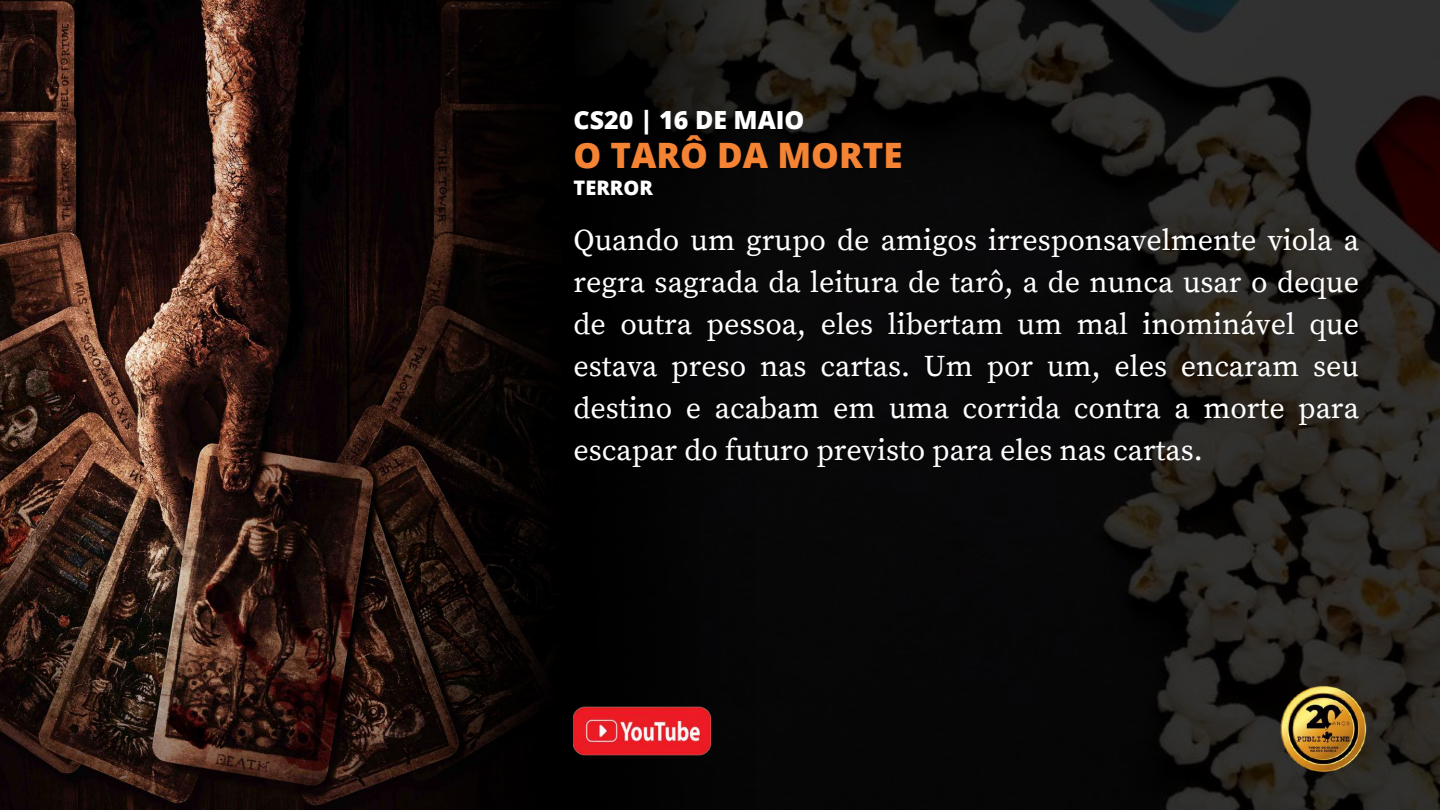
<style>
.page{position:relative;width:1440px;height:810px;background:#fff}
.page>*{position:absolute;margin:0;border:0;box-sizing:border-box;transform-origin:0 0}
.t1{font:800 35px "Open Sans";color:#f58334}
.t2{font:30px/42px "Source Serif Pro";color:#fff;text-align:justify}
.t3{font:800 25px "Open Sans";color:#fff}
.t4{font:800 20px "Open Sans";color:#fff}
</style>
<div class="page">
<img style="left:991px;top:0;width:449px;height:810px">
<img style="left:0;top:0;width:991px;height:810px">
<img style="left:144px;top:0;width:430px;height:810px">
<img style="left:574px;top:686px;width:137px;height:86px">
<img style="left:1274px;top:679px;width:99px;height:100px">
<p class="t3" style="left:574px;top:102px;width:232px">CS20 | 16 DE MAIO</p>
<p class="t1" style="left:574px;top:130px;width:331px">O TARÔ DA MORTE</p>
<p class="t4" style="left:574px;top:173px;width:81px">TERROR</p>
<p class="t2" style="left:574px;top:220px;width:787px">Quando um grupo de amigos irresponsavelmente viola a regra sagrada da leitura de tarô, a de nunca usar o deque de outra pessoa, eles libertam um mal inominável que estava preso nas cartas. Um por um, eles encaram seu destino e acabam em uma corrida contra a morte para escapar do futuro previsto para eles nas cartas.</p>
</div>
